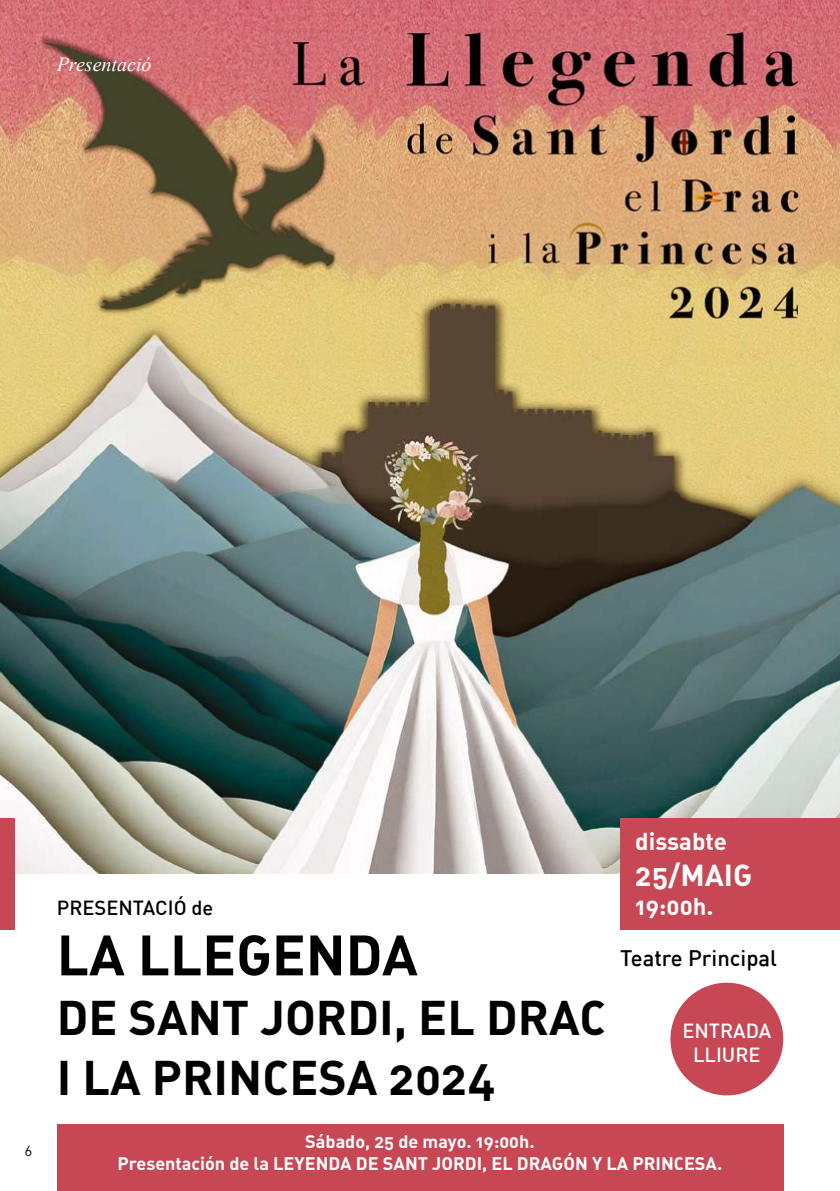
<style>
.page{position:relative;width:840px;height:1191px;background:#fff}
.page>*{position:absolute;margin:0;border:0;box-sizing:border-box;transform-origin:0 0}
.t1{font:56px "DIN Bold Alternate";color:#000}
.t2{font:48px/60px "DIN Bold Alternate";color:#000}
.t3{font:30px "DIN Bold Alternate";color:#fff}
.t4{font:24px "DIN Bold Alternate";color:#fff}
.t5{font:500 22px "DIN";color:#000}
.t6{font:500 20px "DIN";color:#000}
.t7{font:500 20px/24px "DIN";color:#fff;text-align:center}
.t8{font:italic 20px "Times New Roman";color:#fff}
.t9{font:18px/21.6px "DIN Bold Alternate";color:#fff;text-align:center}
.t10{font:14px "DIN Regular Alternate";color:#000}
</style>
<div class="page">
<div style="left:57px;top:1124px;width:725px;height:67px;background:#c74754"></div>
<img style="left:0;top:0;width:839px;height:874px">
<div style="left:619px;top:818px;width:220px;height:111px;background:#c74754"></div>
<div style="left:0;top:818px;width:14px;height:111px;background:#c74754"></div>
<div style="left:670px;top:982px;width:112px;height:113px;background:#c74754;border-radius:50%"></div>
<p class="t8" style="left:57px;top:50px;width:96px">Presentació</p>
<p class="t6" style="left:57px;top:895px;width:158px">PRESENTACIÓ de</p>
<h1 class="t1" style="left:57px;top:918px;width:362px">LA LLEGENDA</h1>
<h2 class="t2" style="left:57px;top:986px;width:551px">DE SANT JORDI, EL DRAC<br>I LA PRINCESA 2024</h2>
<h3 class="t4" style="left:635px;top:825px;width:93px">dissabte</h3>
<h3 class="t3" style="left:635px;top:855px;width:118px">25/MAIG</h3>
<h3 class="t4" style="left:635px;top:890px;width:80px">19:00h.</h3>
<p class="t5" style="left:619px;top:943px;width:158px">Teatre Principal</p>
<p class="t7" style="left:682px;top:1018px;width:90px">ENTRADA<br>LLIURE</p>
<p class="t10" style="left:25px;top:1142px;width:9px">6</p>
<p class="t9" style="left:117px;top:1129px;width:606px">Sábado, 25 de mayo. 19:00h.<br>Presentación de la LEYENDA DE SANT JORDI, EL DRAGÓN Y LA PRINCESA.</p>
</div>
